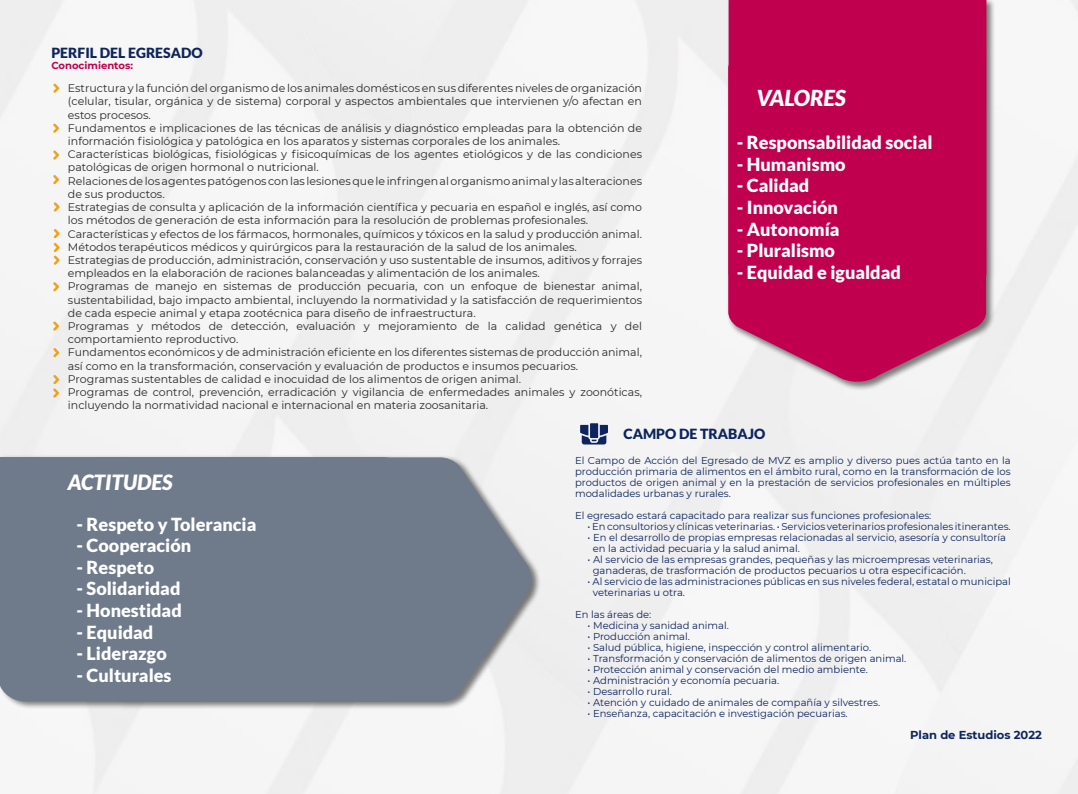
<style>
.page{position:relative;width:1078px;height:794px;background:#fff}
.page>*{position:absolute;margin:0;border:0;box-sizing:border-box;transform-origin:0 0}
.t1{font:italic 900 22px "Lato";color:#fff}
.t2{font:italic 900 21px "Lato";color:#fff}
.t3{font:900 18px "Lato";color:#fff}
.t4{font:900 14px "Lato";color:#0d245e}
.t5{font:700 11.5px "Montserrat";color:#0d245e}
.t6{font:11px/13.2px "Montserrat";color:#292929}
.t7{font:10px/11px "Montserrat";color:#0d245e}
.t8{font:700 10px "Montserrat";color:#c0004f}
</style>
<div class="page">
<svg style="left:53px;top:84px;width:6px;height:9px"></svg>
<svg style="left:53px;top:175px;width:6px;height:9px"></svg>
<svg style="left:53px;top:150px;width:6px;height:10px"></svg>
<svg style="left:53px;top:123px;width:6px;height:10px"></svg>
<svg style="left:54px;top:202px;width:6px;height:10px"></svg>
<svg style="left:54px;top:229px;width:6px;height:36px"></svg>
<svg style="left:53px;top:282px;width:6px;height:10px"></svg>
<svg style="left:53px;top:321px;width:6px;height:10px"></svg>
<svg style="left:53px;top:348px;width:6px;height:9px"></svg>
<svg style="left:53px;top:375px;width:6px;height:23px"></svg>
<div style="left:590px;top:423px;width:8px;height:15px;background:#0d245e"></div>
<svg style="left:580px;top:425px;width:28px;height:19px"></svg>
<div style="left:726px;top:0;width:269px;height:391px;background:#000;opacity:.5"></div>
<svg style="left:728px;top:376px;width:257px;height:8px;fill:#efeeee"></svg>
<svg style="left:728px;top:0;width:258px;height:376px;background:#c20e58"></svg>
<div style="left:0;top:454px;width:541px;height:256px;background:#000;opacity:.5"></div>
<svg style="left:97px;top:457px;width:436px;height:245px;fill:#efeeee"></svg>
<div style="left:0;top:457px;width:517px;height:244px;background:#6f7a8a"></div>
<p class="t4" style="left:51px;top:45px;width:153px">PERFIL DEL EGRESADO</p>
<p class="t8" style="left:51px;top:58px;width:83px">Conocimientos:</p>
<p class="t6" style="left:68px;top:81px;width:575px">Estructura y la función del organismo de los animales domésticos en sus diferentes niveles de organización (celular, tisular, orgánica y de sistema) corporal y aspectos ambientales que intervienen y/o afectan en estos procesos.<br>Fundamentos e implicaciones de las técnicas de análisis y diagnóstico empleadas para la obtención de información fisiológica y patológica en los aparatos y sistemas corporales de los animales.<br>Características biológicas, fisiológicas y fisicoquímicas de los agentes etiológicos y de las condiciones patológicas de origen hormonal o nutricional.<br>Relaciones de los agentes patógenos con las lesiones que le infringen al organismo animal y las alteraciones de sus productos.<br>Estrategias de consulta y aplicación de la información científica y pecuaria en español e inglés, así como los métodos de generación de esta información para la resolución de problemas profesionales.<br>Características y efectos de los fármacos, hormonales, químicos y tóxicos en la salud y producción animal.<br>Métodos terapéuticos médicos y quirúrgicos para la restauración de la salud de los animales.<br>Estrategias de producción, administración, conservación y uso sustentable de insumos, aditivos y forrajes empleados en la elaboración de raciones balanceadas y alimentación de los animales.<br>Programas de manejo en sistemas de producción pecuaria, con un enfoque de bienestar animal, sustentabilidad, bajo impacto ambiental, incluyendo la normatividad y la satisfacción de requerimientos de cada especie animal y etapa zootécnica para diseño de infraestructura.<br>Programas y métodos de detección, evaluación y mejoramiento de la calidad genética y del comportamiento reproductivo.<br>Fundamentos económicos y de administración eficiente en los diferentes sistemas de producción animal, así como en la transformación, conservación y evaluación de productos e insumos pecuarios.<br>Programas sustentables de calidad e inocuidad de los alimentos de origen animal.<br>Programas de control, prevención, erradicación y vigilancia de enfermedades animales y zoonóticas, incluyendo la normatividad nacional e internacional en materia zoosanitaria.</p>
<h1 class="t1" style="left:756px;top:85px;width:91px">VALORES</h1>
<h3 class="t3" style="left:736px;top:132px;width:197px">- Responsabilidad social</h3>
<h3 class="t3" style="left:736px;top:154px;width:110px">- Humanismo</h3>
<h3 class="t3" style="left:736px;top:175px;width:74px">- Calidad</h3>
<h3 class="t3" style="left:736px;top:197px;width:103px">- Innovación</h3>
<h3 class="t3" style="left:736px;top:218px;width:104px">- Autonomía</h3>
<h3 class="t3" style="left:736px;top:240px;width:100px">- Pluralismo</h3>
<h3 class="t3" style="left:736px;top:262px;width:166px">- Equidad e igualdad</h3>
<h2 class="t2" style="left:68px;top:470px;width:106px">ACTITUDES</h2>
<h3 class="t3" style="left:76px;top:513px;width:181px">- Respeto y Tolerancia</h3>
<h3 class="t3" style="left:76px;top:535px;width:116px">- Cooperación</h3>
<h3 class="t3" style="left:76px;top:557px;width:79px">- Respeto</h3>
<h3 class="t3" style="left:76px;top:578px;width:105px">- Solidaridad</h3>
<h3 class="t3" style="left:76px;top:600px;width:107px">- Honestidad</h3>
<h3 class="t3" style="left:76px;top:621px;width:78px">- Equidad</h3>
<h3 class="t3" style="left:76px;top:643px;width:92px">- Liderazgo</h3>
<h3 class="t3" style="left:76px;top:665px;width:96px">- Culturales</h3>
<p class="t4" style="left:623px;top:425px;width:143px">CAMPO DE TRABAJO</p>
<p class="t7" style="left:575px;top:455px;width:437px;text-align:justify">El Campo de Acción del Egresado de MVZ es amplio y diverso pues actúa tanto en la producción primaria de alimentos en el ámbito rural, como en la transformación de los productos de origen animal y en la prestación de servicios profesionales en múltiples modalidades urbanas y rurales.</p>
<p class="t7" style="left:575px;top:510px;width:358px">El egresado estará capacitado para realizar sus funciones profesionales:</p>
<p class="t7" style="left:587px;top:521px;width:424px">• En consultorios y clínicas veterinarias. • Servicios veterinarios profesionales itinerantes.</p>
<p class="t7" style="left:592px;top:532px;width:414px;text-indent:-5px">• En el desarrollo de propias empresas relacionadas al servicio, asesoría y consultoría en la actividad pecuaria y la salud animal.</p>
<p class="t7" style="left:592px;top:554px;width:401px;text-indent:-5px">• Al servicio de las empresas grandes, pequeñas y las microempresas veterinarias, ganaderas, de trasformación de productos pecuarios u otra especificación.</p>
<p class="t7" style="left:592px;top:576px;width:419px;text-indent:-5px">• Al servicio de las administraciones públicas en sus niveles federal, estatal o municipal veterinarias u otra.</p>
<p class="t7" style="left:575px;top:609px;width:78px">En las áreas de:</p>
<p class="t7" style="left:587px;top:620px;width:143px">• Medicina y sanidad animal.</p>
<p class="t7" style="left:587px;top:631px;width:104px">• Producción animal.</p>
<p class="t7" style="left:587px;top:642px;width:285px">• Salud pública, higiene, inspección y control alimentario.</p>
<p class="t7" style="left:587px;top:653px;width:320px">• Transformación y conservación de alimentos de origen animal.</p>
<p class="t7" style="left:587px;top:664px;width:282px">• Protección animal y conservación del medio ambiente.</p>
<p class="t7" style="left:587px;top:675px;width:193px">• Administración y economía pecuaria.</p>
<p class="t7" style="left:587px;top:686px;width:86px">• Desarrollo rural.</p>
<p class="t7" style="left:587px;top:697px;width:294px">• Atención y cuidado de animales de compañía y silvestres.</p>
<p class="t7" style="left:587px;top:708px;width:261px">• Enseñanza, capacitación e investigación pecuarias.</p>
<p class="t5" style="left:909px;top:727px;width:133px">Plan de Estudios 2022</p>
</div>
